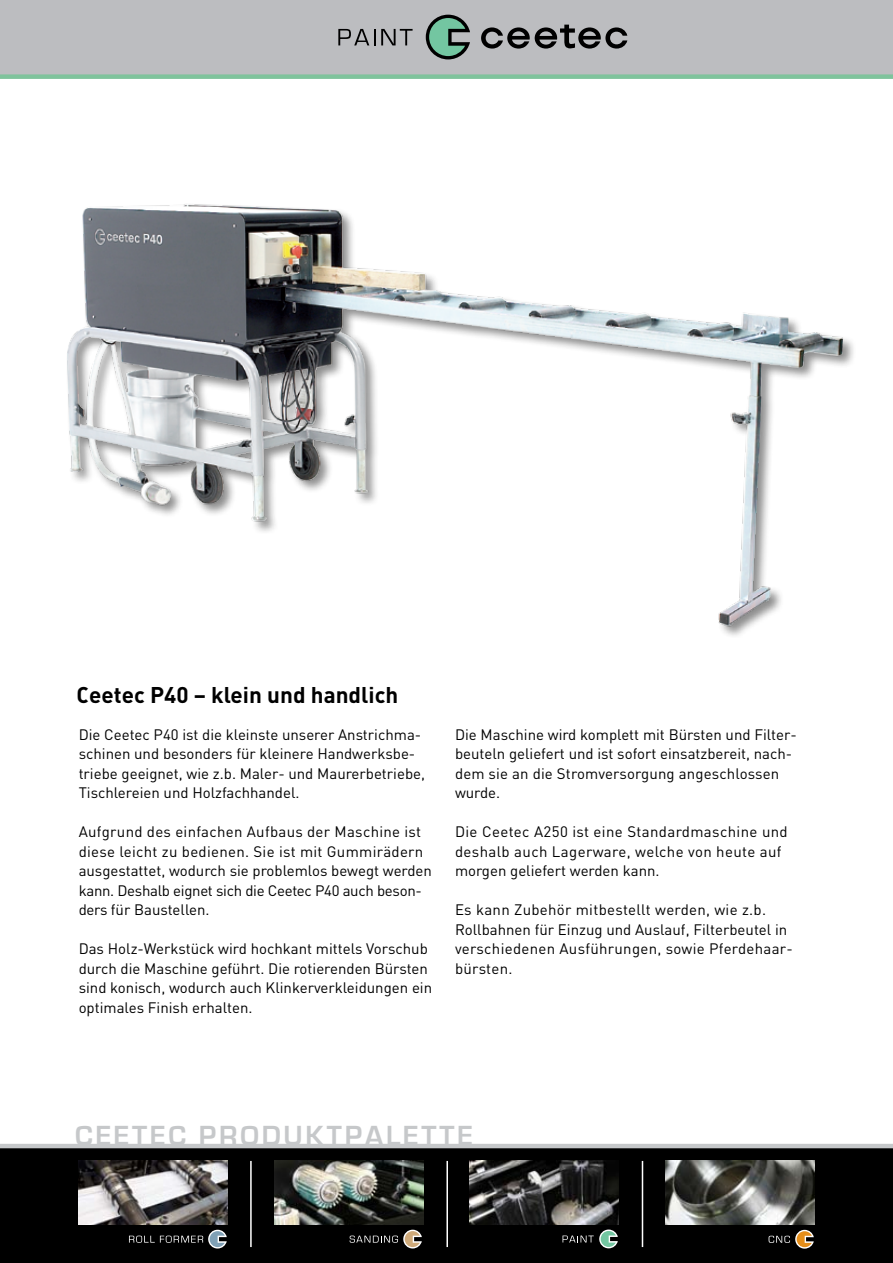
<style>
.page{position:relative;width:893px;height:1263px;background:#fff}
.page>*{position:absolute;margin:0;border:0;box-sizing:border-box;transform-origin:0 0}
.t1{font:700 28.5px "Eurostile";letter-spacing:.1em;color:#c6c8ca}
.t2{font:700 22.5px "DIN";color:#000}
.t3{font:15px/19.5px "DIN";color:#000}
.t4{font:15px/19.5px "DIN";letter-spacing:.02em;color:#000}
.t5{font:15px/19.5px "DIN";letter-spacing:.025em;color:#000}
</style>
<div class="page">
<div style="left:0;top:1148px;width:893px;height:115px;background:#000"></div>
<div style="left:0;top:0;width:893px;height:74px;background:#bcbdc0"></div>
<svg style="left:338px;top:29px;width:37px;height:16px"></svg>
<svg style="left:381px;top:29px;width:32px;height:16px"></svg>
<svg style="left:426px;top:15px;width:44px;height:44px"></svg>
<svg style="left:481px;top:25px;width:146px;height:24px"></svg>
<hr style="left:0;top:1144px;width:893px;height:4px;background:#c6c8ca">
<div style="left:0;top:74px;width:893px;height:5px;background:#7fc39c"></div>
<img style="left:79px;top:1161px;width:148px;height:64px">
<img style="left:274px;top:1161px;width:149px;height:64px">
<svg style="left:129px;top:1230px;width:98px;height:18px"></svg>
<svg style="left:350px;top:1230px;width:72px;height:18px"></svg>
<img style="left:665px;top:1161px;width:149px;height:64px">
<svg style="left:769px;top:1230px;width:45px;height:18px"></svg>
<img style="left:470px;top:1161px;width:149px;height:64px">
<svg style="left:562px;top:1229px;width:56px;height:19px"></svg>
<hr style="left:250px;top:1161px;width:2px;height:86px;background:#fff">
<hr style="left:446px;top:1161px;width:2px;height:86px;background:#fff">
<hr style="left:642px;top:1161px;width:1px;height:86px;background:#fff">
<img style="left:67px;top:204px;width:787px;height:432px">
<h2 class="t2" style="left:77px;top:680px;width:323px">Ceetec P40 – klein und handlich</h2>
<p class="t3" style="left:79px;top:724px;width:348px">Die Ceetec P40 ist die kleinste unserer Anstrichma&shy;schinen und besonders für kleinere Handwerksbe&shy;triebe geeignet, wie z.b. Maler- und Maurerbetriebe, Tischlereien und Holzfachhandel.</p>
<p class="t3" style="left:79px;top:821px;width:355px">Aufgrund des einfachen Aufbaus der Maschine ist diese leicht zu bedienen. Sie ist mit Gummirädern ausgestattet, wodurch sie problemlos bewegt werden kann. Deshalb eignet sich die Ceetec P40 auch beson&shy;ders für Baustellen.</p>
<p class="t3" style="left:79px;top:938px;width:355px">Das Holz-Werkstück wird hochkant mittels Vorschub durch die Maschine geführt. Die rotierenden Bürsten sind konisch, wodurch auch Klinkerverkleidungen ein optimales Finish erhalten.</p>
<p class="t3" style="left:455px;top:724px;width:343px">Die Maschine wird komplett mit Bürsten und Filter&shy;beuteln geliefert und ist sofort einsatzbereit, nach&shy;dem sie an die Stromversorgung angeschlossen wurde.</p>
<p class="t5" style="left:455px;top:821px;width:334px">Die Ceetec A250 ist eine Standardmaschine und deshalb auch Lagerware, welche von heute auf morgen geliefert werden kann.</p>
<p class="t4" style="left:455px;top:899px;width:339px">Es kann Zubehör mitbestellt werden, wie z.b.<br>Rollbahnen für Einzug und Auslauf, Filterbeutel in verschiedenen Ausführungen, sowie Pferdehaar&shy;bürsten.</p>
<h1 class="t1" style="left:75px;top:1120px;width:346px">CEETEC PRODUKTPALETTE</h1>
</div>
